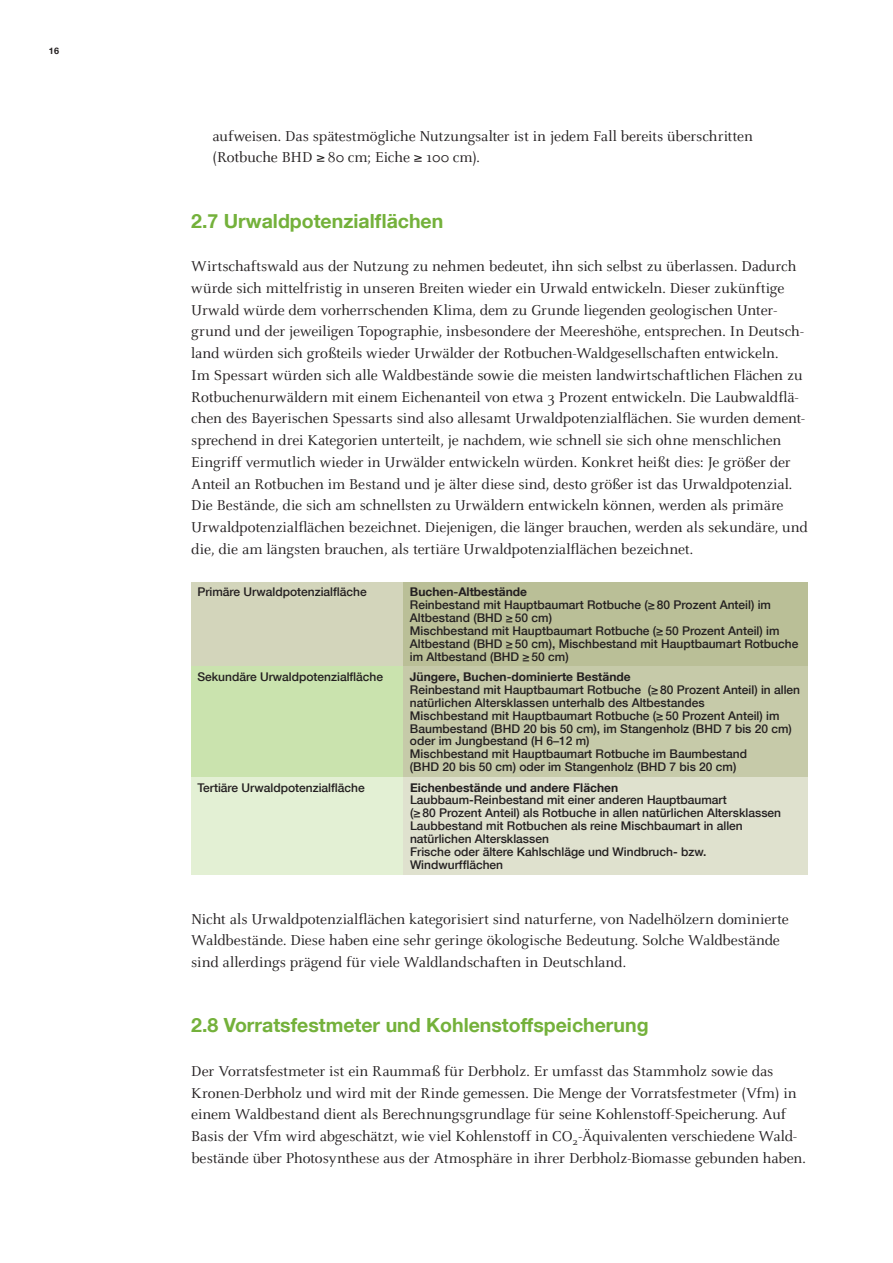
<style>
.page{position:relative;width:893px;height:1263px;background:#fff}
.page>*{position:absolute;margin:0;border:0;box-sizing:border-box;transform-origin:0 0}
.t1{font:700 19.5px "Helvetica Neue LT Com";color:#74b13b}
.t2{font:15.75px/21.8px "Celeste";letter-spacing:-.01em;color:#231f20}
.t3{font:500 12px/12.9px "Helvetica Neue LT Com";color:#231f20}
.t4{font:700 12px "Helvetica Neue LT Com";color:#231f20}
.t5{font:700 9px "Helvetica Neue LT Com";color:#231f20}
</style>
<div class="page">
<div style="left:191px;top:582px;width:213px;height:84px;background:#d3d5bb"></div>
<div style="left:404px;top:582px;width:404px;height:84px;background:#babf97"></div>
<div style="left:191px;top:666px;width:213px;height:111px;background:#cae3ae"></div>
<div style="left:404px;top:666px;width:404px;height:111px;background:#c6caa9"></div>
<div style="left:191px;top:777px;width:213px;height:97px;background:#e3f0d4"></div>
<div style="left:404px;top:777px;width:404px;height:97px;background:#dfe1ce"></div>
<p class="t5" style="left:49px;top:47px;width:12px">16</p>
<p class="t2" style="left:213px;top:126px;width:542px">aufweisen. Das spätestmögliche Nutzungsalter ist in jedem Fall bereits überschritten (Rotbuche BHD ≥ 80 cm; Eiche ≥ 100 cm).</p>
<p class="t1" style="left:191px;top:214px;width:254px">2.7 Urwaldpotenzialflächen</p>
<p class="t2" style="left:191px;top:257px;width:618px">Wirtschaftswald aus der Nutzung zu nehmen bedeutet, ihn sich selbst zu überlassen. Dadurch würde sich mittelfristig in unseren Breiten wieder ein Urwald entwickeln. Dieser zukünftige Urwald würde dem vorherrschenden Klima, dem zu Grunde liegenden geologischen Unter&shy;grund und der jeweiligen Topographie, insbesondere der Meereshöhe, entsprechen. In Deutsch&shy;land würden sich großteils wieder Urwälder der Rotbuchen-Waldgesellschaften entwickeln.<br>Im Spessart würden sich alle Waldbestände sowie die meisten landwirtschaftlichen Flächen zu Rotbuchenurwäldern mit einem Eichenanteil von etwa 3 Prozent entwickeln. Die Laubwaldflä&shy;chen des Bayerischen Spessarts sind also allesamt Urwaldpotenzialflächen. Sie wurden dement&shy;sprechend in drei Kategorien unterteilt, je nachdem, wie schnell sie sich ohne menschlichen Eingriff vermutlich wieder in Urwälder entwickeln würden. Konkret heißt dies: Je größer der Anteil an Rotbuchen im Bestand und je älter diese sind, desto größer ist das Urwaldpotenzial.<br>Die Bestände, die sich am schnellsten zu Urwäldern entwickeln können, werden als primäre Urwaldpotenzialflächen bezeichnet. Diejenigen, die länger brauchen, werden als sekundäre, und die, die am längsten brauchen, als tertiäre Urwaldpotenzialflächen bezeichnet.</p>
<p class="t3" style="left:197px;top:587px;width:171px">Primäre Urwaldpotenzialfläche</p>
<p class="t4" style="left:410px;top:588px;width:119px">Buchen-Altbestände</p>
<p class="t3" style="left:410px;top:600px;width:390px">Reinbestand mit Hauptbaumart Rotbuche (≥ 80 Prozent Anteil) im Altbestand (BHD ≥ 50 cm)<br>Mischbestand mit Hauptbaumart Rotbuche (≥ 50 Prozent Anteil) im Altbestand (BHD ≥ 50 cm), Mischbestand mit Hauptbaumart Rotbuche im Altbestand (BHD ≥ 50 cm)</p>
<p class="t3" style="left:197px;top:672px;width:187px">Sekundäre Urwaldpotenzialfläche</p>
<p class="t4" style="left:410px;top:673px;width:222px">Jüngere, Buchen-dominierte Bestände</p>
<p class="t3" style="left:410px;top:685px;width:392px">Reinbestand mit Hauptbaumart Rotbuche (≥ 80 Prozent Anteil) in allen natürlichen Altersklassen unterhalb des Altbestandes<br>Mischbestand mit Hauptbaumart Rotbuche (≥ 50 Prozent Anteil) im Baumbestand (BHD 20 bis 50 cm), im Stangenholz (BHD 7 bis 20 cm) oder im Jungbestand (H 6–12 m)<br>Mischbestand mit Hauptbaumart Rotbuche im Baumbestand<br>(BHD 20 bis 50 cm) oder im Stangenholz (BHD 7 bis 20 cm)</p>
<p class="t3" style="left:197px;top:783px;width:169px">Tertiäre Urwaldpotenzialfläche</p>
<p class="t4" style="left:410px;top:783px;width:210px">Eichenbestände und andere Flächen</p>
<p class="t3" style="left:410px;top:795px;width:373px">Laubbaum-Reinbestand mit einer anderen Hauptbaumart<br>(≥ 80 Prozent Anteil) als Rotbuche in allen natürlichen Altersklassen Laubbestand mit Rotbuchen als reine Mischbaumart in allen natürlichen Altersklassen<br>Frische oder ältere Kahlschläge und Windbruch- bzw.<br>Windwurfflächen</p>
<p class="t2" style="left:191px;top:909px;width:599px">Nicht als Urwaldpotenzialflächen kategorisiert sind naturferne, von Nadelhölzern dominierte<br>Waldbestände. Diese haben eine sehr geringe ökologische Bedeutung. Solche Waldbestände sind allerdings prägend für viele Waldlandschaften in Deutschland.</p>
<p class="t1" style="left:191px;top:1019px;width:459px">2.8 Vorratsfestmeter und Kohlenstoffspeicherung</p>
<p class="t2" style="left:191px;top:1062px;width:616px">Der Vorratsfestmeter ist ein Raummaß für Derbholz. Er umfasst das Stammholz sowie das Kronen-Derbholz und wird mit der Rinde gemessen. Die Menge der Vorratsfestmeter (Vfm) in einem Waldbestand dient als Berechnungsgrundlage für seine Kohlenstoff-Speicherung. Auf Basis der Vfm wird abgeschätzt, wie viel Kohlenstoff in CO<sub>2</sub>-Äquivalenten verschiedene Wald&shy;bestände über Photosynthese aus der Atmosphäre in ihrer Derbholz-Biomasse gebunden haben.</p>
</div>
